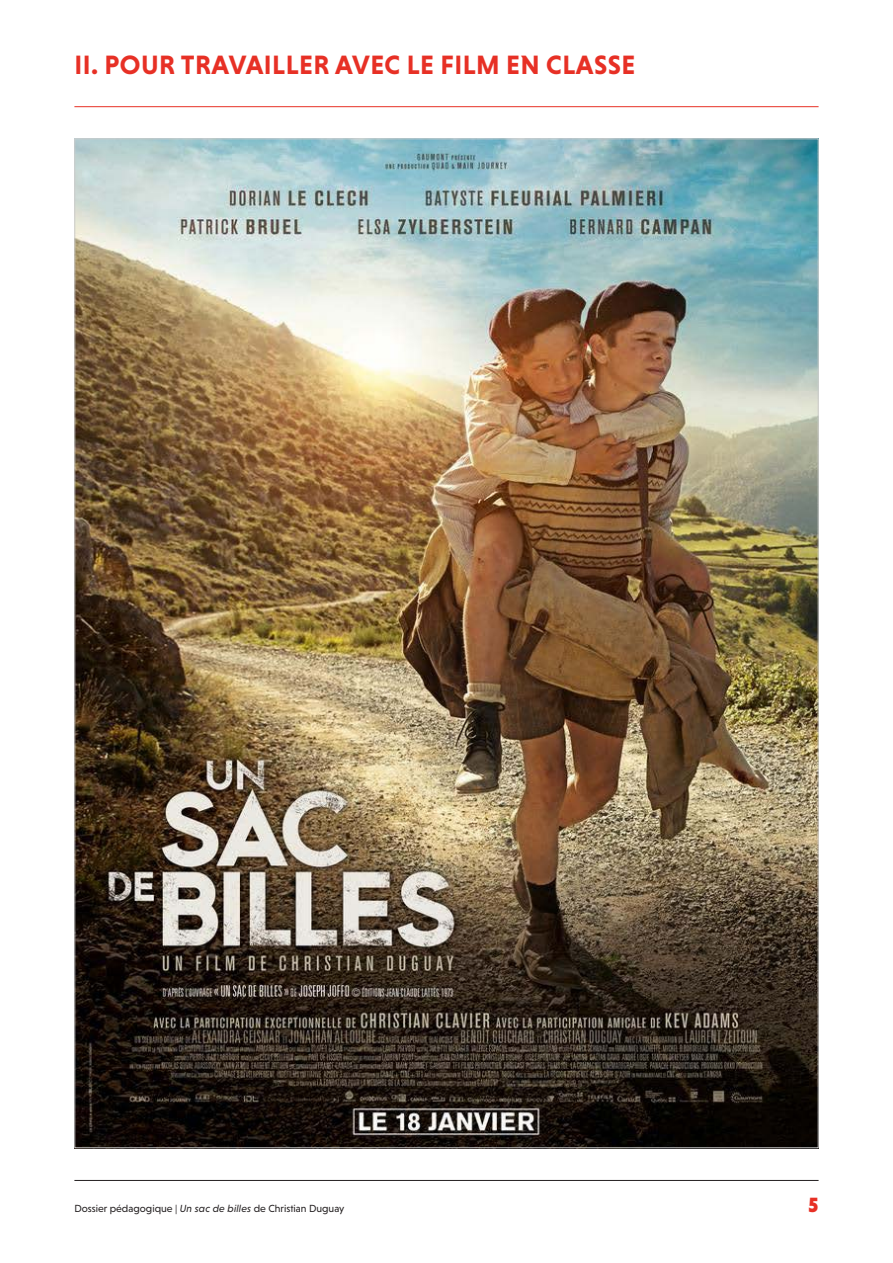
<style>
.page{position:relative;width:893px;height:1263px;background:#fff}
.page>*{position:absolute;margin:0;border:0;box-sizing:border-box;transform-origin:0 0}
.t1{font:700 27px "Niveau Grotesk";letter-spacing:.015em;color:#e73025}
.t2{font:900 21px "Niveau Grotesk";color:#e73025}
.t3{font:10.5px "Niveau Grotesk";color:#231f20}
.s1{font-style:italic}
</style>
<div class="page">
<hr style="left:74px;top:1180px;width:745px;height:1px;background:#231f20">
<hr style="left:74px;top:106px;width:745px;height:1px;background:#e73025">
<img style="left:76px;top:140px;width:741px;height:1006px">
<h1 class="t1" style="left:75px;top:50px;width:562px">II. POUR TRAVAILLER AVEC LE FILM EN CLASSE</h1>
<p class="t3" style="left:74px;top:1202px;width:272px">Dossier pédagogique | <span class="s1">Un sac de billes</span> de Christian Duguay</p>
<h2 class="t2" style="left:808px;top:1192px;width:12px">5</h2>
</div>
